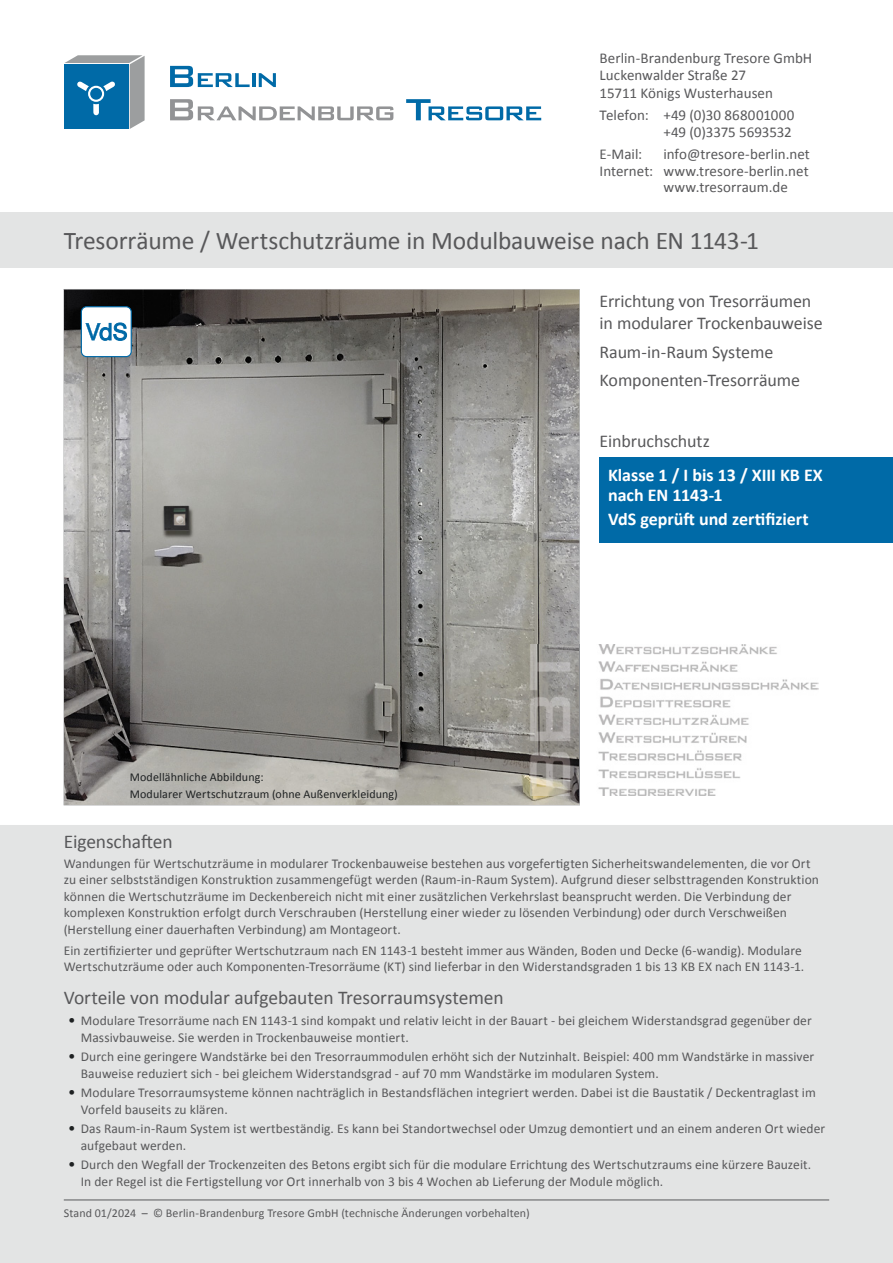
<style>
.page{position:relative;width:893px;height:1263px;background:#fff}
.page>*{position:absolute;margin:0;border:0;box-sizing:border-box;transform-origin:0 0}
.t1{font:25.5px "Calibri";letter-spacing:-.01em;color:#58585a}
.t2{font:19.5px "Calibri";letter-spacing:-.01em;color:#58585a}
.t3{font:18px/22.5px "Calibri";letter-spacing:-.005em;color:#58585a}
.t4{font:700 18px/19.5px "Calibri";color:#fff}
.t5{font:15px/16.5px "Calibri";color:#58585a}
.t6{font:13.5px/16.5px "Calibri";letter-spacing:.005em;color:#58585a}
.t7{font:12px "Calibri";letter-spacing:.01em;color:#58585a}
.t8{font:12px/16.5px "Calibri";letter-spacing:.01em;color:#1e2122}
.s1{font-size:15px;color:#1e2122}
</style>
<div class="page">
<div style="left:1px;top:826px;width:891px;height:436px;background:#e3e4e4"></div>
<div style="left:0;top:825px;width:893px;height:438px;border:2px solid #e3e4e4"></div>
<div style="left:0;top:213px;width:893px;height:55px;background:#e3e4e4"></div>
<hr style="left:64px;top:1199px;width:765px;height:1px;background:#58585a">
<svg style="left:64px;top:289px;width:516px;height:516px;background:#8e8c88"></svg>
<svg style="left:81px;top:306px;width:51px;height:51px"></svg>
<img style="left:529px;top:644px;width:290px;height:151px">
<img style="left:580px;top:644px;width:1px;height:151px">
<div style="left:600px;top:457px;width:293px;height:85px;background:#006aa7"></div>
<svg style="left:64px;top:55px;width:81px;height:74px;background:#3d84ac"></svg>
<svg style="left:86px;top:83px;width:21px;height:21px"></svg>
<div style="left:88px;top:86px;width:16px;height:16px;border:2px solid #fff;border-radius:50%"></div>
<svg style="left:170px;top:66px;width:80px;height:21px"></svg>
<hr style="left:252px;top:73px;width:3px;height:14px;background:#006aa7">
<svg style="left:259px;top:73px;width:17px;height:14px"></svg>
<svg style="left:170px;top:99px;width:223px;height:21px"></svg>
<svg style="left:406px;top:99px;width:135px;height:21px"></svg>
<p class="t5" style="left:600px;top:50px;width:214px">Berlin-Brandenburg Tresore GmbH<br>Luckenwalder Straße 27</p>
<p class="t5" style="left:600px;top:82px;width:196px;line-height:22.5px">15711 Königs Wusterhausen<br>Telefon: +49 (0)30 868001000</p>
<p class="t5" style="left:663px;top:124px;width:130px">+49 (0)3375 5693532</p>
<p class="t5" style="left:600px;top:146px;width:44px">E-Mail:</p>
<p class="t5" style="left:663px;top:146px;width:148px">info@tresore-berlin.net</p>
<p class="t5" style="left:600px;top:163px;width:211px">Internet: www.tresore-berlin.net</p>
<p class="t5" style="left:663px;top:179px;width:126px">www.tresorraum.de</p>
<h1 class="t1" style="left:64px;top:224px;width:697px">Tresorräume / Wertschutzräume in Modulbauweise nach EN 1143-1</h1>
<h3 class="t3" style="left:600px;top:290px;width:225px">Errichtung von Tresorräumen in modularer Trockenbauweise</h3>
<h3 class="t3" style="left:600px;top:338px;width:202px;line-height:28.5px">Raum-in-Raum Systeme<br>Komponenten-Tresorräume</h3>
<h3 class="t3" style="left:600px;top:430px;width:112px">Einbruchschutz</h3>
<p class="t8" style="left:130px;top:769px;width:270px">Modellähnliche Abbildung:<br>Modularer Wertschutzraum (ohne Außenverkleidung)</p>
<h3 class="t4" style="left:608px;top:465px;width:216px">Klasse 1 / I bis 13 / XIII KB EX nach EN 1143-1</h3>
<h3 class="t4" style="left:608px;top:509px;width:202px">VdS geprüft und zertifiziert</h3>
<h2 class="t2" style="left:64px;top:829px;width:110px">Eigenschaften</h2>
<p class="t6" style="left:64px;top:855px;width:757px">Wandungen für Wertschutzräume in modularer Trockenbauweise bestehen aus vorgefertigten Sicherheitswandelementen, die vor Ort zu einer selbstständigen Konstruktion zusammengefügt werden (Raum-in-Raum System). Aufgrund dieser selbsttragenden Konstruktion können die Wertschutzräume im Deckenbereich nicht mit einer zusätzlichen Verkehrslast beansprucht werden. Die Verbindung der komplexen Konstruktion erfolgt durch Verschrauben (Herstellung einer wieder zu lösenden Verbindung) oder durch Verschweißen (Herstellung einer dauerhaften Verbindung) am Montageort.</p>
<p class="t6" style="left:64px;top:942px;width:742px">Ein zertifizierter und geprüfter Wertschutzraum nach EN 1143-1 besteht immer aus Wänden, Boden und Decke (6-wandig). Modulare<br>Wertschutzräume oder auch Komponenten-Tresorräume (KT) sind lieferbar in den Widerstandsgraden 1 bis 13 KB EX nach EN 1143-1.</p>
<h2 class="t2" style="left:64px;top:985px;width:441px">Vorteile von modular aufgebauten Tresorraumsystemen</h2>
<p class="t6" style="left:81px;top:1012px;width:732px;text-indent:-13px"><span class="s1">•</span> Modulare Tresorräume nach EN 1143-1 sind kompakt und relativ leicht in der Bauart - bei gleichem Widerstandsgrad gegenüber der<br>Massivbauweise. Sie werden in Trockenbauweise montiert.</p>
<p class="t6" style="left:81px;top:1048px;width:735px;text-indent:-13px"><span class="s1">•</span> Durch eine geringere Wandstärke bei den Tresorraummodulen erhöht sich der Nutzinhalt. Beispiel: 400 mm Wandstärke in massiver<br>Bauweise reduziert sich - bei gleichem Widerstandsgrad - auf 70 mm Wandstärke im modularen System.</p>
<p class="t6" style="left:81px;top:1084px;width:737px;text-indent:-13px"><span class="s1">•</span> Modulare Tresorraumsysteme können nachträglich in Bestandsflächen integriert werden. Dabei ist die Baustatik / Deckentraglast im<br>Vorfeld bauseits zu klären.</p>
<p class="t6" style="left:81px;top:1120px;width:746px;text-indent:-13px"><span class="s1">•</span> Das Raum-in-Raum System ist wertbeständig. Es kann bei Standortwechsel oder Umzug demontiert und an einem anderen Ort wieder aufgebaut werden.</p>
<p class="t6" style="left:81px;top:1156px;width:732px;text-indent:-13px"><span class="s1">•</span> Durch den Wegfall der Trockenzeiten des Betons ergibt sich für die modulare Errichtung des Wertschutzraums eine kürzere Bauzeit.<br>In der Regel ist die Fertigstellung vor Ort innerhalb von 3 bis 4 Wochen ab Lieferung der Module möglich.</p>
<p class="t7" style="left:64px;top:1205px;width:467px">Stand 01/2024 – © Berlin-Brandenburg Tresore GmbH (technische Änderungen vorbehalten)</p>
</div>
